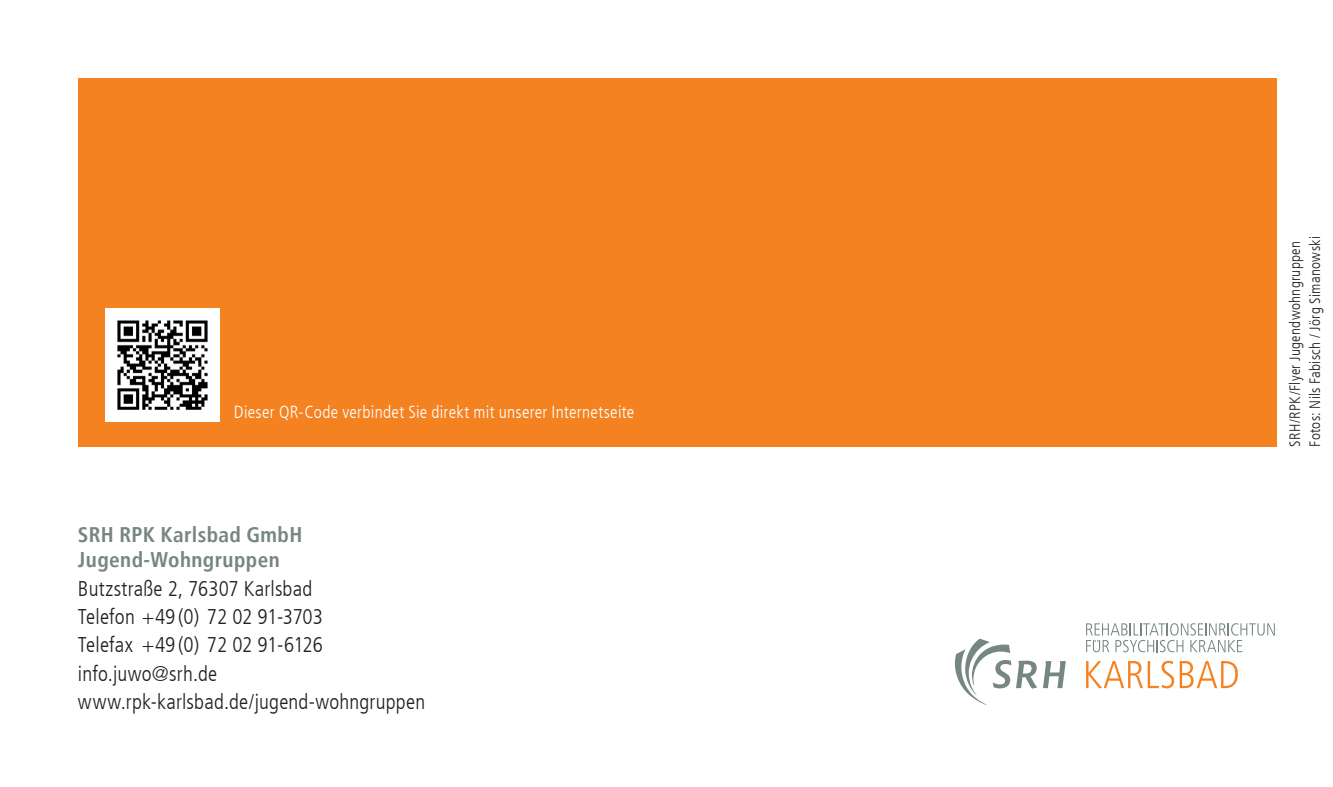
<style>
.page{position:relative;width:1333px;height:787px;background:#fff}
.page>*{position:absolute;margin:0;border:0;box-sizing:border-box;transform-origin:0 0}
._01_SRH_BR_PB_S_Cove{font:300 condensed 21.25px/28.2px "Frutiger LT";letter-spacing:.01em;color:#231f20}
._01_SRH_BR_PB_S_Cove-2{font:700 condensed 21.25px "Frutiger LT";letter-spacing:.02em;color:#768683}
._01_SRH_BR_PB_S_Cove-3{font:300 condensed 17.5px "Frutiger LT";letter-spacing:.015em;color:#fff}
._01_SRH_BR_PB_S_Cove-4{font:300 condensed 15px "Frutiger LT";letter-spacing:.02em;color:#231f20}
</style>
<div class="page">
<div style="left:78px;top:78px;width:1198px;height:368px;background:#f58220"></div>
<img style="left:106px;top:308px;width:113px;height:114px">
<svg style="left:954px;top:638px;width:111px;height:67px"></svg>
<svg style="left:1086px;top:660px;width:151px;height:28px"></svg>
<svg style="left:1086px;top:623px;width:188px;height:29px"></svg>
<p class="_01_SRH_BR_PB_S_Cove-3" style="left:234px;top:402px;width:402px">Dieser QR-Code verbindet Sie direkt mit unserer Internetseite</p>
<p class="_01_SRH_BR_PB_S_Cove-2" style="left:78px;top:522px;width:226px">SRH RPK Karlsbad GmbH</p>
<p class="_01_SRH_BR_PB_S_Cove-2" style="left:78px;top:547px;width:203px">Jugend-Wohngruppen</p>
<p class="_01_SRH_BR_PB_S_Cove" style="left:78px;top:574px;width:246px">Butzstraße 2, 76307 Karlsbad<br>Telefon +49 (0) 72 02 91-3703</p>
<p class="_01_SRH_BR_PB_S_Cove" style="left:78px;top:631px;width:246px">Telefax +49 (0) 72 02 91-6126</p>
<p class="_01_SRH_BR_PB_S_Cove" style="left:78px;top:659px;width:141px">info.juwo@srh.de</p>
<p class="_01_SRH_BR_PB_S_Cove" style="left:78px;top:687px;width:349px">www.rpk-karlsbad.de/jugend-wohngruppen</p>
<p class="_01_SRH_BR_PB_S_Cove-4" style="left:1286px;top:446px;width:207px;rotate:-90deg">SRH/RPK/Flyer Jugendwohngruppen</p>
<p class="_01_SRH_BR_PB_S_Cove-4" style="left:1306px;top:446px;width:212px;rotate:-90deg">Fotos: Nils Fabisch / Jörg Simanowski</p>
</div>
